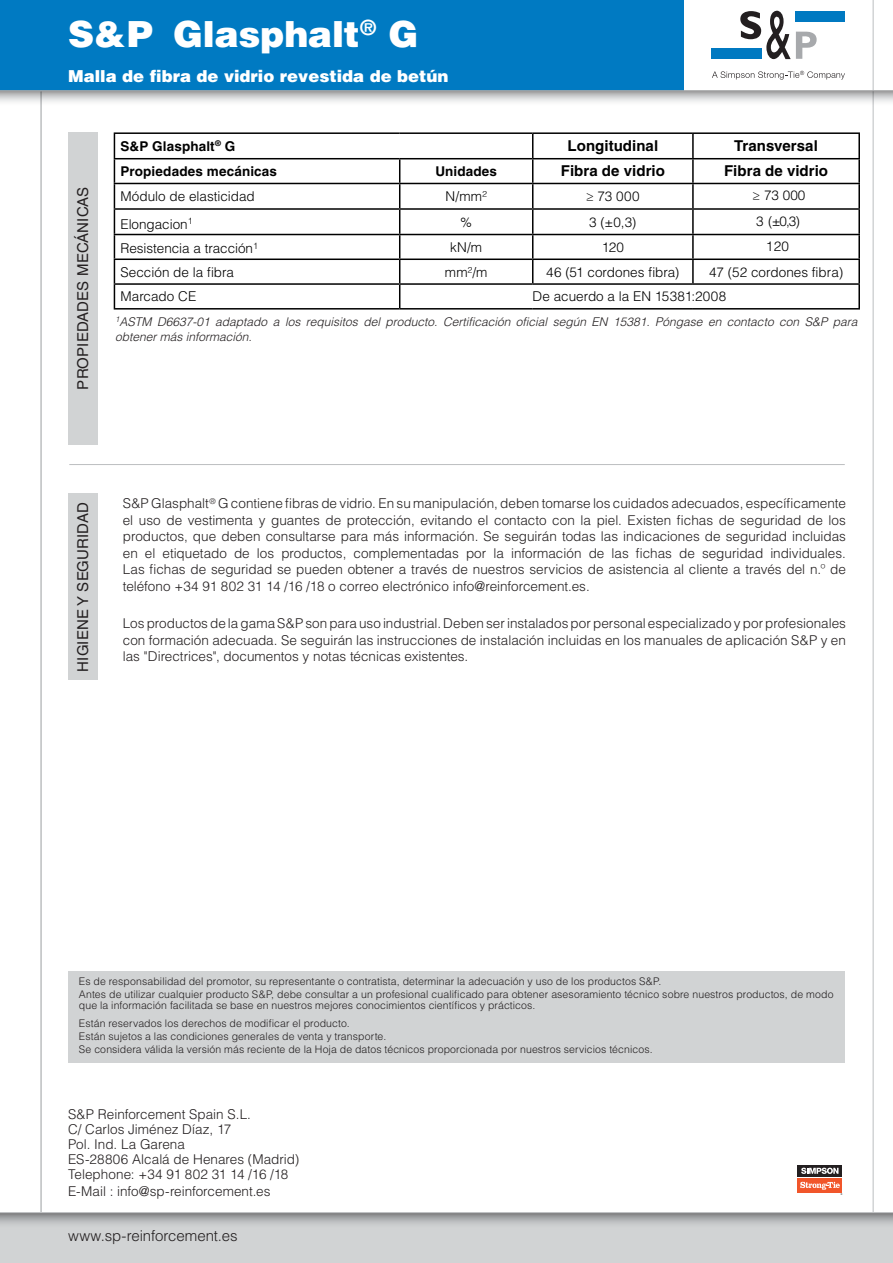
<style>
.page{position:relative;width:893px;height:1263px;background:#fff}
.page>*{position:absolute;margin:0;border:0;box-sizing:border-box;transform-origin:0 0}
.t1{font:900 36px "Helvetica LT Std";letter-spacing:-.005em;color:#fff}
.t2{font:900 16.5px "Helvetica LT Std";color:#fff}
.t3{font:700 15px "Helvetica LT Std";letter-spacing:.005em;color:#000}
.t4{font:15px "Helvetica LT Std";letter-spacing:.01em;color:#231f20}
.t5{font:300 15px "Helvetica LT Std";letter-spacing:-.005em;color:#231f20}
.t6{font:300 13.5px/16.5px "Helvetica LT Std";color:#231f20;text-align:justify}
.t7{font:300 13.5px "Helvetica LT Std";color:#000}
.t8{font:700 13.5px "Helvetica LT Std";letter-spacing:.01em;color:#000}
.t9{font:italic 300 12px/14.7px "Helvetica LT Std";color:#231f20}
.t10{font:300 10.5px/13.2px "Helvetica LT Std";letter-spacing:.01em;color:#231f20}
</style>
<div class="page">
<hr style="left:873px;top:0;width:1px;height:1263px;background:#bcbec0">
<hr style="left:41px;top:92px;width:1px;height:1171px;background:#bcbec0">
<div style="left:0;top:0;width:683px;height:91px;background:#007ac2"></div>
<div style="left:711px;top:48px;width:50px;height:11px;background:#0079c1"></div>
<div style="left:796px;top:11px;width:49px;height:11px;background:#0079c1"></div>
<svg style="left:740px;top:11px;width:77px;height:48px"></svg>
<svg style="left:712px;top:71px;width:133px;height:9px"></svg>
<svg style="left:0;top:91px;width:893px;height:15px"></svg>
<hr style="left:0;top:90px;width:893px;height:1px;background:#bcbec0">
<div style="left:0;top:1212px;width:893px;height:51px;background:#d1d3d4"></div>
<svg style="left:0;top:1213px;width:893px;height:11px"></svg>
<hr style="left:0;top:1212px;width:893px;height:1px;background:#bcbec0">
<div style="left:798px;top:1178px;width:44px;height:15px;background:#f1562a"></div>
<div style="left:798px;top:1165px;width:44px;height:12px;background:#231f20"></div>
<svg style="left:801px;top:1168px;width:37px;height:6px"></svg>
<svg style="left:800px;top:1182px;width:42px;height:13px"></svg>
<div style="left:68px;top:132px;width:30px;height:313px;background:#d1d3d4"></div>
<div style="left:68px;top:494px;width:30px;height:186px;background:#d1d3d4"></div>
<hr style="left:69px;top:464px;width:776px;height:1px;background:#bcbec0">
<div style="left:68px;top:971px;width:777px;height:92px;background:#d1d3d4"></div>
<hr style="left:114px;top:132px;width:286px;height:2px;background:#000">
<hr style="left:400px;top:132px;width:133px;height:2px;background:#000">
<hr style="left:533px;top:132px;width:160px;height:2px;background:#000">
<hr style="left:693px;top:132px;width:167px;height:2px;background:#000">
<hr style="left:692px;top:134px;width:2px;height:24px;background:#000">
<hr style="left:858px;top:134px;width:2px;height:24px;background:#000">
<hr style="left:114px;top:158px;width:286px;height:1px;background:#000">
<hr style="left:400px;top:158px;width:133px;height:1px;background:#000">
<hr style="left:533px;top:158px;width:160px;height:1px;background:#000">
<hr style="left:693px;top:158px;width:167px;height:1px;background:#000">
<hr style="left:692px;top:159px;width:2px;height:24px;background:#000">
<hr style="left:858px;top:159px;width:2px;height:24px;background:#000">
<hr style="left:114px;top:183px;width:286px;height:1px;background:#000">
<hr style="left:400px;top:183px;width:133px;height:1px;background:#000">
<hr style="left:533px;top:183px;width:160px;height:1px;background:#000">
<hr style="left:693px;top:183px;width:167px;height:1px;background:#000">
<hr style="left:692px;top:184px;width:2px;height:24px;background:#000">
<hr style="left:858px;top:184px;width:2px;height:24px;background:#000">
<hr style="left:114px;top:208px;width:286px;height:2px;background:#000">
<hr style="left:400px;top:208px;width:133px;height:2px;background:#000">
<hr style="left:533px;top:208px;width:160px;height:2px;background:#000">
<hr style="left:693px;top:208px;width:167px;height:2px;background:#000">
<hr style="left:692px;top:210px;width:2px;height:24px;background:#000">
<hr style="left:858px;top:210px;width:2px;height:24px;background:#000">
<hr style="left:114px;top:234px;width:286px;height:1px;background:#000">
<hr style="left:400px;top:234px;width:133px;height:1px;background:#000">
<hr style="left:533px;top:234px;width:160px;height:1px;background:#000">
<hr style="left:693px;top:234px;width:167px;height:1px;background:#000">
<hr style="left:692px;top:235px;width:2px;height:23px;background:#000">
<hr style="left:858px;top:235px;width:2px;height:23px;background:#000">
<hr style="left:114px;top:258px;width:286px;height:2px;background:#000">
<hr style="left:400px;top:258px;width:133px;height:2px;background:#000">
<hr style="left:533px;top:258px;width:160px;height:2px;background:#000">
<svg style="left:532px;top:134px;width:1px;height:149px"></svg>
<hr style="left:693px;top:258px;width:167px;height:2px;background:#000">
<hr style="left:692px;top:260px;width:2px;height:23px;background:#000">
<hr style="left:858px;top:260px;width:2px;height:23px;background:#000">
<hr style="left:114px;top:283px;width:286px;height:2px;background:#000">
<svg style="left:114px;top:134px;width:1px;height:174px"></svg>
<hr style="left:400px;top:283px;width:133px;height:2px;background:#000">
<svg style="left:399px;top:159px;width:1px;height:149px"></svg>
<hr style="left:533px;top:283px;width:160px;height:2px;background:#000">
<hr style="left:693px;top:283px;width:167px;height:2px;background:#000">
<hr style="left:858px;top:285px;width:2px;height:23px;background:#000">
<hr style="left:114px;top:308px;width:286px;height:2px;background:#000">
<hr style="left:400px;top:308px;width:133px;height:2px;background:#000">
<hr style="left:533px;top:308px;width:160px;height:2px;background:#000">
<hr style="left:693px;top:308px;width:167px;height:2px;background:#000">
<h1 class="t1" style="left:68px;top:11px;width:352px">S&amp;P Glasphalt<sup>®</sup> G</h1>
<p class="t2" style="left:68px;top:65px;width:382px">Malla de fibra de vidrio revestida de betún</p>
<p class="t4" style="left:74px;top:389px;width:204px;rotate:-90deg">PROPIEDADES MECÁNICAS</p>
<p class="t8" style="left:120px;top:138px;width:116px">S&amp;P Glasphalt<sup>®</sup> G</p>
<p class="t3" style="left:567px;top:137px;width:92px">Longitudinal</p>
<p class="t3" style="left:734px;top:137px;width:85px">Transversal</p>
<p class="t8" style="left:120px;top:163px;width:158px">Propiedades mecánicas</p>
<p class="t8" style="left:435px;top:163px;width:63px">Unidades</p>
<p class="t3" style="left:561px;top:162px;width:106px">Fibra de vidrio</p>
<p class="t3" style="left:724px;top:162px;width:106px">Fibra de vidrio</p>
<p class="t7" style="left:120px;top:188px;width:136px">Módulo de elasticidad</p>
<p class="t7" style="left:446px;top:188px;width:43px">N/mm²</p>
<p class="t7" style="left:586px;top:188px;width:55px">≥ 73 000</p>
<p class="t7" style="left:753px;top:187px;width:54px">≥ 73 000</p>
<p class="t7" style="left:120px;top:215px;width:74px">Elongacion<sup>1</sup></p>
<p class="t7" style="left:460px;top:213px;width:14px">%</p>
<p class="t7" style="left:589px;top:213px;width:49px">3 (±0,3)</p>
<p class="t7" style="left:756px;top:212px;width:45px">3 (±0,3)</p>
<p class="t7" style="left:120px;top:240px;width:139px">Resistencia a tracción<sup>1</sup></p>
<p class="t7" style="left:450px;top:239px;width:33px">kN/m</p>
<p class="t7" style="left:602px;top:239px;width:24px">120</p>
<p class="t7" style="left:766px;top:237px;width:25px">120</p>
<p class="t7" style="left:120px;top:263px;width:115px">Sección de la fibra</p>
<p class="t7" style="left:445px;top:263px;width:44px">mm²/m</p>
<p class="t7" style="left:546px;top:263px;width:135px">46 (51 cordones fibra)</p>
<p class="t7" style="left:709px;top:263px;width:136px">47 (52 cordones fibra)</p>
<p class="t7" style="left:120px;top:288px;width:77px">Marcado CE</p>
<p class="t7" style="left:533px;top:288px;width:195px">De acuerdo a la EN 15381:2008</p>
<p class="t9" style="left:115px;top:314px;width:744px"><sup>1</sup>ASTM D6637-01 adaptado a los requisitos del producto. Certificación oficial según EN 15381. Póngase en contacto con S&amp;P para obtener más información.</p>
<p class="t4" style="left:74px;top:672px;width:171px;rotate:-90deg">HIGIENE Y SEGURIDAD</p>
<p class="t6" style="left:123px;top:495px;width:725px">S&amp;P Glasphalt<sup>®</sup> G contiene fibras de vidrio. En su manipulación, deben tomarse los cuidados adecuados, específicamente el uso de vestimenta y guantes de protección, evitando el contacto con la piel. Existen fichas de seguridad de los productos, que deben consultarse para más información. Se seguirán todas las indicaciones de seguridad incluidas en el etiquetado de los productos, complementadas por la información de las fichas de seguridad individuales.<br>Las fichas de seguridad se pueden obtener a través de nuestros servicios de asistencia al cliente a través del n.º de teléfono +34 91 802 31 14 /16 /18 o correo electrónico info@reinforcement.es.</p>
<p class="t6" style="left:123px;top:615px;width:725px">Los productos de la gama S&amp;P son para uso industrial. Deben ser instalados por personal especializado y por profesionales con formación adecuada. Se seguirán las instrucciones de instalación incluidas en los manuales de aplicación S&amp;P y en las "Directrices", documentos y notas técnicas existentes.</p>
<p class="t10" style="left:79px;top:974px;width:756px">Es de responsabilidad del promotor, su representante o contratista, determinar la adecuación y uso de los productos S&amp;P.<br>Antes de utilizar cualquier producto S&amp;P, debe consultar a un profesional cualificado para obtener asesoramiento técnico sobre nuestros productos, de modo</p>
<p class="t10" style="left:79px;top:997px;width:458px;line-height:17.9px">que la información facilitada se base en nuestros mejores conocimientos científicos y prácticos.<br>Están reservados los derechos de modificar el producto.</p>
<p class="t10" style="left:79px;top:1029px;width:575px">Están sujetos a las condiciones generales de venta y transporte.<br>Se considera válida la versión más reciente de la Hoja de datos técnicos proporcionada por nuestros servicios técnicos.</p>
<p class="t6" style="left:68px;top:1106px;width:233px;line-height:15px;text-align:left">S&amp;P Reinforcement Spain S.L.<br>C/ Carlos Jiménez Díaz, 17<br>Pol. Ind. La Garena<br>ES-28806 Alcalá de Henares (Madrid)<br>Telephone: +34 91 802 31 14 /16 /18</p>
<p class="t6" style="left:68px;top:1182px;width:204px">E-Mail : info@sp-reinforcement.es</p>
<p class="t5" style="left:68px;top:1227px;width:171px">www.sp-reinforcement.es</p>
</div>
